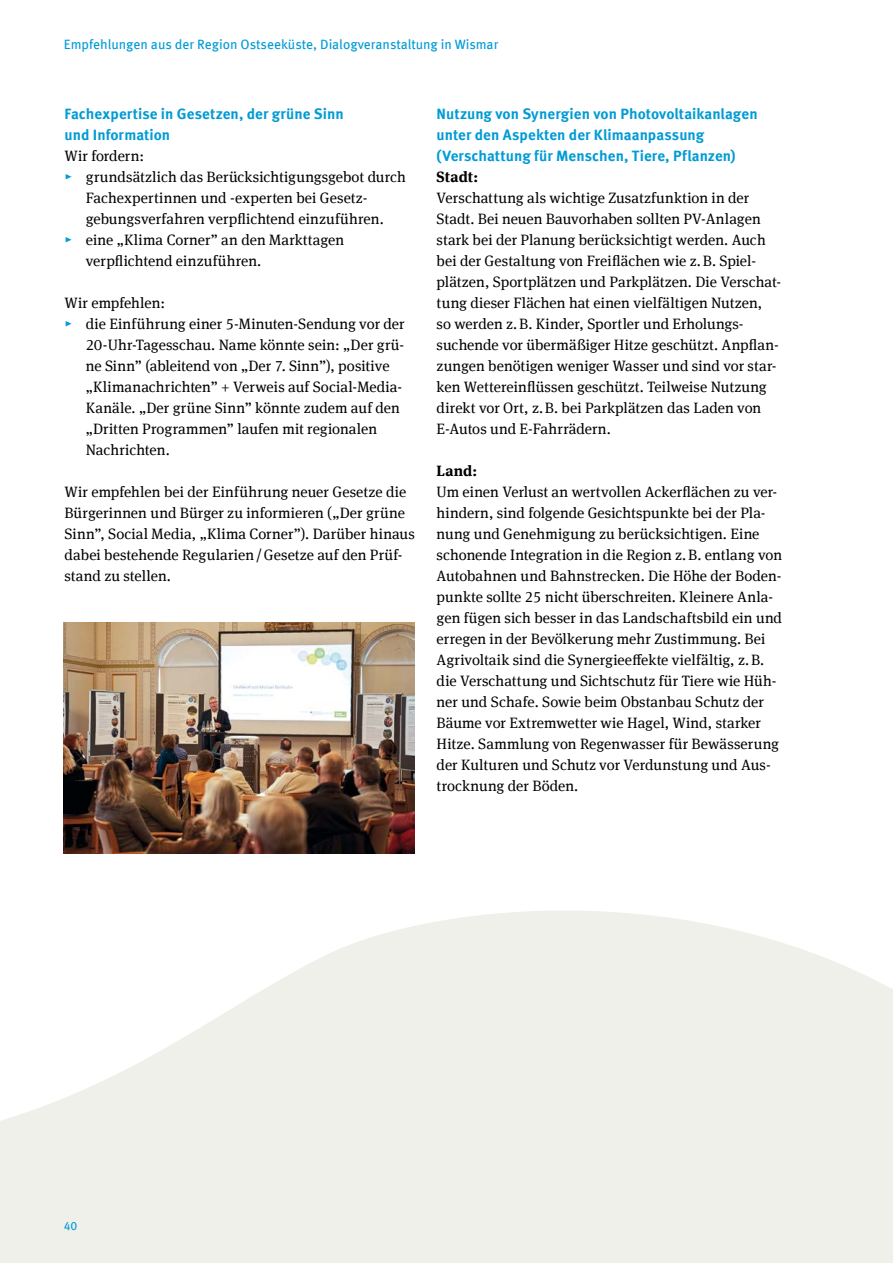
<style>
.page{position:relative;width:893px;height:1263px;background:#fff}
.page>*{position:absolute;margin:0;border:0;box-sizing:border-box;transform-origin:0 0}
.Innenseiten_P_Copy_ohne_Abstand{font:15px/21px "Meta Serif Offc";letter-spacing:.005em;color:#000}
.Innenseiten_P_Copy{font:15px/21px "Meta Serif Offc";letter-spacing:.005em;color:#000}
.Innenseiten_H4_Headline{font:700 15px/21px "Meta Offc";color:#009bd4}
.Innenseiten_P_Copy_Abstand_vor{font:15px "Meta Serif Offc";letter-spacing:.005em;color:#000}
.Innenseiten_P_Copy_ohne_Abstand-2{font:700 15px "Meta Serif Offc";color:#000}
.Innenseiten_P_Copy_Abstand_vor-2{font:700 15px "Meta Serif Offc";color:#000}
.t1{font:13.5px "Meta Offc";color:#009bd4}
.t2{font:12px "Meta Offc";color:#009bd4}
.s1{color:#009bd4}
</style>
<div class="page">
<svg style="left:0;top:911px;width:893px;height:352px;fill:#f0f0eb"></svg>
<img style="left:64px;top:623px;width:351px;height:231px">
<p class="t1" style="left:64px;top:36px;width:436px">Empfehlungen aus der Region Ostseeküste, Dialogveranstaltung in Wismar</p>
<p class="Innenseiten_H4_Headline" style="left:65px;top:103px;width:281px">Fachexpertise in Gesetzen, der grüne Sinn und -Information</p>
<p class="Innenseiten_P_Copy_ohne_Abstand" style="left:65px;top:145px;width:81px">Wir fordern:</p>
<p class="Innenseiten_P_Copy_ohne_Abstand" style="left:86px;top:166px;width:322px;text-indent:-21px"><span class="s1">▸</span> grundsätzlich das Berücksichtigungsgebot durch<br>Fachexpertinnen und -experten bei Gesetz&shy;gebungsverfahren verpflichtend einzuführen.</p>
<p class="Innenseiten_P_Copy_ohne_Abstand" style="left:86px;top:229px;width:260px;text-indent:-21px"><span class="s1">▸</span> eine „Klima Corner” an den Markttagen verpflichtend einzuführen.</p>
<p class="Innenseiten_P_Copy_Abstand_vor" style="left:65px;top:294px;width:102px">Wir empfehlen:</p>
<p class="Innenseiten_P_Copy_ohne_Abstand" style="left:86px;top:313px;width:320px;text-indent:-21px"><span class="s1">▸</span> die Einführung einer 5-Minuten-Sendung vor der 20-Uhr-Tagesschau. Name könnte sein: „Der grü&shy;ne Sinn” (ableitend von „Der 7. Sinn”), positive „Klimanachrichten” + Verweis auf Social-Media-Kanäle. „Der grüne Sinn” könnte zudem auf den „Dritten Programmen” laufen mit regionalen Nachrichten.</p>
<p class="Innenseiten_P_Copy" style="left:65px;top:481px;width:352px">Wir empfehlen bei der Einführung neuer Gesetze die Bürgerinnen und Bürger zu informieren („Der grüne Sinn”, Social Media, „Klima Corner”). Darüber hinaus dabei bestehende Regularien/Gesetze auf den Prüf&shy;stand zu stellen.</p>
<p class="Innenseiten_H4_Headline" style="left:437px;top:103px;width:323px">Nutzung von Synergien von Photovoltaikanlagen unter den Aspekten der Klimaanpassung (Verschattung für Menschen, Tiere, Pflanzen)</p>
<p class="Innenseiten_P_Copy_ohne_Abstand-2" style="left:437px;top:167px;width:43px">Stadt:</p>
<p class="Innenseiten_P_Copy_ohne_Abstand" style="left:437px;top:187px;width:346px">Verschattung als wichtige Zusatzfunktion in der Stadt. Bei neuen Bauvorhaben sollten PV-Anlagen stark bei der Planung berücksichtigt werden. Auch bei der Gestaltung von Freiflächen wie z.B. Spiel&shy;plätzen, Sportplätzen und Parkplätzen. Die Verschat&shy;tung dieser Flächen hat einen vielfältigen Nutzen,<br>so werden z.B. Kinder, Sportler und Erholungs&shy;suchende vor übermäßiger Hitze geschützt. Anpflan&shy;zungen benötigen weniger Wasser und sind vor star&shy;ken Wettereinflüssen geschützt. Teilweise Nutzung direkt vor Ort, z.B. bei Parkplätzen das Laden von E-Autos und E-Fahrrädern.</p>
<p class="Innenseiten_P_Copy_Abstand_vor-2" style="left:437px;top:461px;width:42px">Land:</p>
<p class="Innenseiten_P_Copy_ohne_Abstand" style="left:437px;top:481px;width:347px">Um einen Verlust an wertvollen Ackerflächen zu ver&shy;hindern, sind folgende Gesichtspunkte bei der Pla&shy;nung und Genehmigung zu berücksichtigen. Eine schonende Integration in die Region z.B. entlang von Autobahnen und Bahnstrecken. Die Höhe der Boden&shy;punkte sollte 25 nicht überschreiten. Kleinere Anla&shy;gen fügen sich besser in das Landschaftsbild ein und erregen in der Bevölkerung mehr Zustimmung. Bei Agrivoltaik sind die Synergieeffekte vielfältig, z.B. die Verschattung und Sichtschutz für Tiere wie Hüh&shy;ner und Schafe. Sowie beim Obstanbau Schutz der Bäume vor Extremwetter wie Hagel, Wind, starker Hitze. Sammlung von Regenwasser für Bewässerung der Kulturen und Schutz vor Verdunstung und Aus&shy;trocknung der Böden.</p>
<p class="t2" style="left:64px;top:1218px;width:15px">40</p>
</div>
